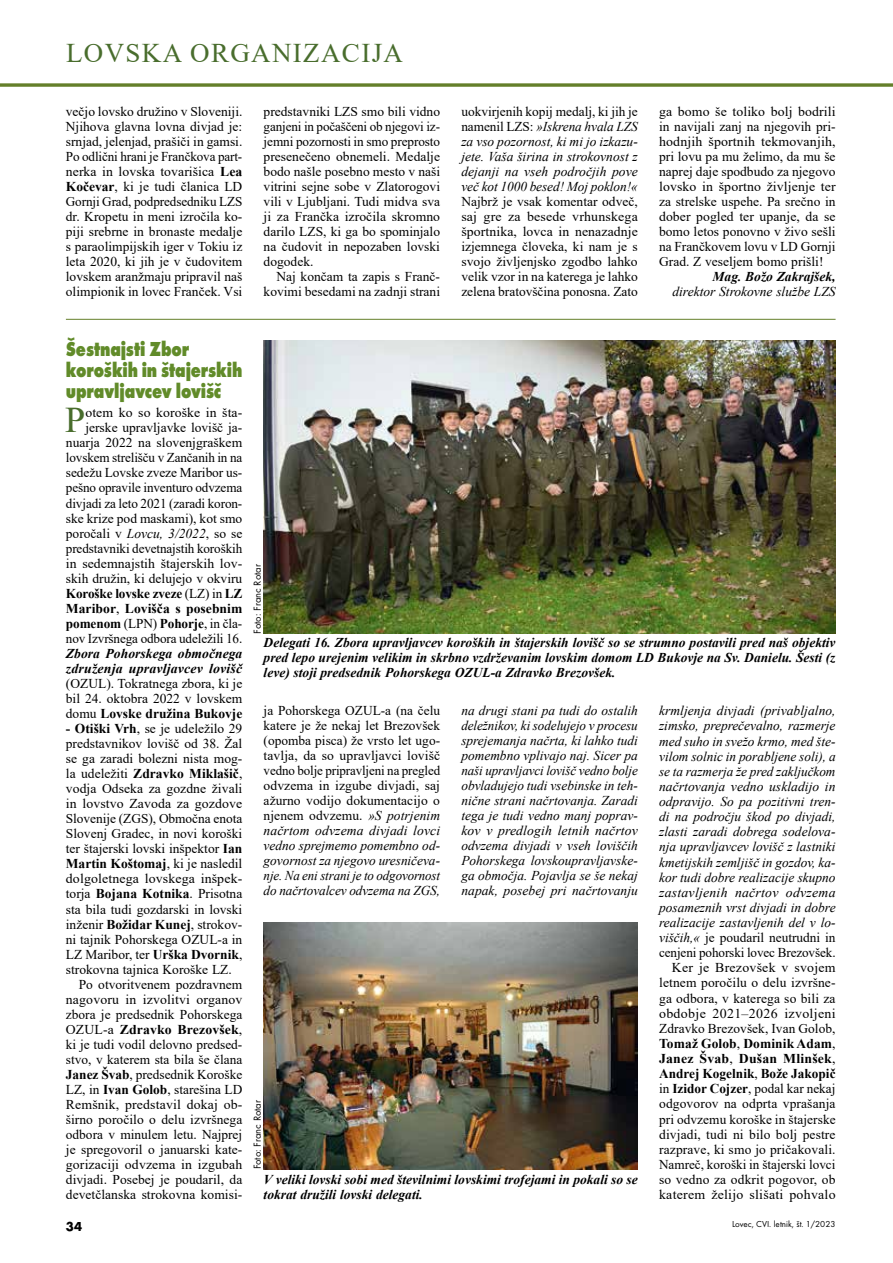
<style>
.page{position:relative;width:893px;height:1263px;background:#fff}
.page>*{position:absolute;margin:0;border:0;box-sizing:border-box;transform-origin:0 0}
.t1{font:36.15px "Times New Roman";color:#496d2d}
.t2{font:27px "Times New Roman";letter-spacing:.05em;color:#496d2d}
.t3{font:700 21px/21px "Futura TEE Extr";letter-spacing:-.01em;color:#618b29;scale:.79 1}
.t4{font:13.5px/15px "Times New Roman";color:#000;text-align:justify}
.t5{font:italic 13.5px/15.1px "Times New Roman";color:#000;text-align:justify}
.t6{font:italic 700 13.5px/15px "Times New Roman";color:#000}
.t7{font:700 13.5px "Times New Roman";color:#000}
.t8{font:700 13.5px "Futura TEE";color:#000}
.t9{font:10.5px "Futura TEE";color:#000}
.t10{font:9px "Futura TEE";color:#000}
.s1{font-weight:700}
.s2{font-style:normal}
.s3{font-style:italic}
.s4{font-weight:400}
.s5{font-weight:700;font-style:normal}
</style>
<div class="page">
<svg style="left:0;top:83px;width:893px;height:4px;background:#7a9149"></svg>
<hr style="left:66px;top:319px;width:770px;height:1px;background:#647f2a">
<img style="left:264px;top:340px;width:572px;height:294px">
<img style="left:264px;top:923px;width:374px;height:246px">
<h2 class="t2" style="left:66px;top:34px;width:339px">LOVSKA ORGANIZACIJA</h2>
<p class="t4" style="left:66px;top:103px;width:178px">večjo lovsko družino v Sloveniji.<br>Njihova glavna lovna divjad je: srnjad, jelenjad, prašiči in gamsi.<br>Po odlični hrani je Frančkova part&shy;nerka in lovska tovarišica <span class="s1">Lea Kočevar</span>, ki je tudi članica LD Gornji Grad, podpredsedniku LZS dr. Kropetu in meni izročila ko&shy;piji srebrne in bronaste medalje s paraolimpijskih iger v Tokiu iz leta 2020, ki jih je v čudovitem lovskem aranžmaju pripravil naš olimpionik in lovec Franček. Vsi</p>
<p class="t4" style="left:659px;top:103px;width:178px">ga bomo še toliko bolj bodrili in navijali zanj na njegovih pri&shy;hodnjih športnih tekmovanjih, pri lovu pa mu želimo, da mu še naprej daje spodbudo za njegovo lovsko in športno življenje ter za strelske uspehe. Pa srečno in dober pogled ter upanje, da se bomo letos ponovno v živo sešli na Frančkovem lovu v LD Gornji Grad. Z veseljem bomo prišli!</p>
<p class="t5" style="left:461px;top:103px;width:178px"><span class="s2">uokvirjenih kopij medalj, ki jih je namenil LZS:</span> »Iskrena hvala LZS za vso pozornost, ki mi jo izkazu&shy;jete. Vaša širina in strokovnost z dejanji na vseh področjih pove več kot 1000 besed! Moj poklon!«</p>
<p class="t4" style="left:461px;top:193px;width:178px">Najbrž je vsak komentar odveč, saj gre za besede vrhunskega športnika, lovca in nenazadnje izjemnega človeka, ki nam je s svojo življenjsko zgodbo lahko velik vzor in na katerega je lahko zelena bratovščina ponosna. Zato</p>
<p class="t4" style="left:264px;top:103px;width:178px">predstavniki LZS smo bili vidno ganjeni in počaščeni ob njegovi iz&shy;jemni pozornosti in smo preprosto presenečeno obnemeli. Medalje bodo našle posebno mesto v naši vitrini sejne sobe v Zlatorogovi vili v Ljubljani. Tudi midva sva ji za Frančka izročila skromno darilo LZS, ki ga bo spominjalo na čudovit in nepozaben lovski dogodek.</p>
<p class="t4" style="left:264px;top:268px;width:178px;text-align:right">Naj končam ta zapis s Franč&shy;kovimi besedami na zadnji strani</p>
<p class="t6" style="left:713px;top:268px;width:124px">Mag. Božo Zakrajšek,</p>
<p class="t5" style="left:672px;top:283px;width:165px">direktor Strokovne službe LZS</p>
<h3 class="t3" style="left:66px;top:338px;width:225px">Šestnajsti Zbor koroških in štajerskih upravljavcev lovišč</h3>
<h1 class="t1" style="left:65px;top:395px;width:22px">P</h1>
<p class="t4" style="left:66px;top:405px;width:178px;text-align:right">otem ko so koroške in šta&shy;jerske upravljavke lovišč ja&shy;nuarja 2022 na slovenjgraškem lovskem strelišču v Zančanih in na sedežu Lovske zveze Maribor us&shy;pešno opravile inventuro odvzema divjadi za leto 2021 (zaradi koron&shy;ske krize pod maskami), kot smo poročali v <span class="s3">Lovcu, 3/2022</span>, so se predstavniki devetnajstih koroških in sedemnajstih štajerskih lov&shy;skih družin, ki delujejo v okviru<br><span class="s1">Koroške lovske zveze</span> (LZ) in <span class="s1">LZ<br>Maribor</span>, <span class="s1">Lovišča s posebnim pomenom</span> (LPN) <span class="s1">Pohorje</span>, in čla&shy;nov Izvršnega odbora udeležili 16.</p>
<p class="t6" style="left:66px;top:645px;width:178px">Zbora Pohorskega območnega združenja upravljavcev lovišč</p>
<p class="t4" style="left:66px;top:675px;width:178px">(OZUL). Tokratnega zbora, ki je bil 24. oktobra 2022 v lovskem domu <span class="s1">Lovske družina Bukovje</span></p>
<p class="t4" style="left:66px;top:721px;width:178px"><span class="s1">- Otiški Vrh</span>, se je udeležilo 29</p>
<p class="t4" style="left:66px;top:736px;width:178px">predstavnikov lovišč od 38. Žal</p>
<p class="t4" style="left:66px;top:751px;width:178px">se ga zaradi bolezni nista mog-</p>
<p class="t7" style="left:66px;top:764px;width:178px"><span class="s4">la udeležiti</span> Zdravko Miklašič<span class="s4">,</span></p>
<p class="t4" style="left:66px;top:781px;width:178px">vodja Odseka za gozdne živali</p>
<p class="t4" style="left:66px;top:796px;width:178px">in lovstvo Zavoda za gozdove</p>
<p class="t4" style="left:66px;top:811px;width:178px">Slovenije (ZGS), Območna enota</p>
<p class="t4" style="left:66px;top:826px;width:178px">Slovenj Gradec, in novi koroški</p>
<p class="t4" style="left:66px;top:841px;width:178px">ter štajerski lovski inšpektor <span class="s1">Ian</span></p>
<p class="t7" style="left:66px;top:854px;width:178px">Martin Koštomaj<span class="s4">, ki je nasledil</span></p>
<p class="t4" style="left:66px;top:871px;width:178px">dolgoletnega lovskega inšpek-</p>
<p class="t4" style="left:66px;top:886px;width:178px">torja <span class="s1">Bojana Kotnika</span>. Prisotna</p>
<p class="t4" style="left:66px;top:901px;width:178px">sta bila tudi gozdarski in lovski</p>
<p class="t4" style="left:66px;top:916px;width:178px">inženir <span class="s1">Božidar Kunej</span>, strokov-</p>
<p class="t4" style="left:66px;top:931px;width:178px">ni tajnik Pohorskega OZUL-a in</p>
<p class="t4" style="left:66px;top:946px;width:178px">LZ Maribor, ter <span class="s1">Urška Dvornik</span>,</p>
<p class="t4" style="left:66px;top:961px;width:167px">strokovna tajnica Koroške LZ.</p>
<p class="t4" style="left:79px;top:976px;width:165px">Po otvoritvenem pozdravnem</p>
<p class="t4" style="left:66px;top:991px;width:178px">nagovoru in izvolitvi organov</p>
<p class="t4" style="left:66px;top:1006px;width:178px">zbora je predsednik Pohorskega</p>
<p class="t7" style="left:66px;top:1019px;width:178px"><span class="s4">OZUL-a</span> Zdravko Brezovšek<span class="s4">,</span></p>
<p class="t4" style="left:66px;top:1036px;width:178px">ki je tudi vodil delovno predsed-</p>
<p class="t4" style="left:66px;top:1051px;width:178px">stvo, v katerem sta bila še člana</p>
<p class="t4" style="left:66px;top:1066px;width:178px"><span class="s1">Janez Švab</span>, predsednik Koroške</p>
<p class="t4" style="left:66px;top:1081px;width:178px">LZ, in <span class="s1">Ivan Golob</span>, starešina LD</p>
<p class="t4" style="left:66px;top:1096px;width:178px">Remšnik, predstavil dokaj ob-</p>
<p class="t4" style="left:66px;top:1111px;width:178px">širno poročilo o delu izvršnega</p>
<p class="t4" style="left:66px;top:1126px;width:178px">odbora v minulem letu. Najprej</p>
<p class="t4" style="left:66px;top:1142px;width:178px">je spregovoril o januarski kate-</p>
<p class="t4" style="left:66px;top:1157px;width:178px">gorizaciji odvzema in izgubah</p>
<p class="t4" style="left:66px;top:1172px;width:178px">divjadi. Posebej je poudaril, da</p>
<p class="t4" style="left:66px;top:1187px;width:178px">devetčlanska strokovna komisi-</p>
<p class="t9" style="left:251px;top:634px;width:71px;rotate:-90deg">Foto: Franc Rotar</p>
<p class="t6" style="left:264px;top:635px;width:573px;text-align:justify">Delegati 16. Zbora upravljavcev koroških in štajerskih lovišč so se strumno postavili pred naš objektiv pred lepo urejenim velikim in skrbno vzdrževanim lovskim domom LD Bukovje na Sv. Danielu. Šesti (z leve) stoji predsednik Pohorskega OZUL-a Zdravko Brezovšek.</p>
<p class="t4" style="left:264px;top:703px;width:178px">ja Pohorskega OZUL-a (na čelu katere je že nekaj let Brezovšek (opomba pisca) že vrsto let ugo&shy;tavlja, da so upravljavci lovišč vedno bolje pripravljeni na pregled odvzema in izgube divjadi, saj ažurno vodijo dokumentacijo o njenem odvzemu. <span class="s3">»S potrjenim načrtom odvzema divjadi lovci vedno sprejmemo pomembno od&shy;govornost za njegovo uresničeva&shy;nje. Na eni strani je to odgovornost do načrtovalcev odvzema na ZGS,</span></p>
<p class="t5" style="left:461px;top:703px;width:178px">na drugi stani pa tudi do ostalih deležnikov, ki sodelujejo v procesu sprejemanja načrta, ki lahko tudi pomembno vplivajo naj. Sicer pa naši upravljavci lovišč vedno bolje obvladujejo tudi vsebinske in teh&shy;nične strani načrtovanja. Zaradi tega je tudi vedno manj poprav&shy;kov v predlogih letnih načrtov odvzema divjadi v vseh loviščih Pohorskega lovskoupravljavske&shy;ga območja. Pojavlja se še nekaj napak, posebej pri načrtovanju</p>
<p class="t9" style="left:251px;top:1169px;width:71px;rotate:-90deg">Foto: Franc Rotar</p>
<p class="t6" style="left:264px;top:1172px;width:376px">V veliki lovski sobi med številnimi lovskimi trofejami in pokali so se tokrat družili lovski delegati.</p>
<p class="t5" style="left:659px;top:703px;width:178px;text-align:right">krmljenja divjadi (privabljalno, zimsko, preprečevalno, razmerje med suho in svežo krmo, med šte&shy;vilom solnic in porabljene soli), a se ta razmerja že pred zaključkom načrtovanja vedno uskladijo in odpravijo. So pa pozitivni tren&shy;di na področju škod po divjadi, zlasti zaradi dobrega sodelova&shy;nja upravljavcev lovišč z lastniki kmetijskih zemljišč in gozdov, ka&shy;kor tudi dobre realizacije skupno zastavljenih načrtov odvzema posameznih vrst divjadi in dobre realizacije zastavljenih del v lo&shy;viščih,« <span class="s2">je poudaril neutrudni in cenjeni pohorski lovec Brezovšek.<br>Ker je Brezovšek v svojem letnem poročilu o delu izvršne&shy;ga odbora, v katerega so bili za obdobje 2021–2026 izvoljeni<br>Zdravko Brezovšek, Ivan Golob,<br></span><span class="s5">Tomaž Golob</span><span class="s2">,</span> <span class="s5">Dominik Adam</span><span class="s2">,<br></span><span class="s5">Janez Švab</span><span class="s2">,</span> <span class="s5">Dušan Mlinšek</span><span class="s2">,<br></span><span class="s5">Andrej Kogelnik</span><span class="s2">,</span> <span class="s5">Bože Jakopič </span><span class="s2">in</span> <span class="s5">Izidor Cojzer</span><span class="s2">, podal kar nekaj odgovorov na odprta vprašanja pri odvzemu koroške in štajerske divjadi, tudi ni bilo bolj pestre razprave, ki smo jo pričakovali.<br>Namreč, koroški in štajerski lovci so vedno za odkrit pogovor, ob katerem želijo slišati pohvalo</span></p>
<p class="t8" style="left:66px;top:1218px;width:18px">34</p>
<p class="t10" style="left:732px;top:1219px;width:105px">Lovec, CVI. letnik, št. 1/2023</p>
</div>
